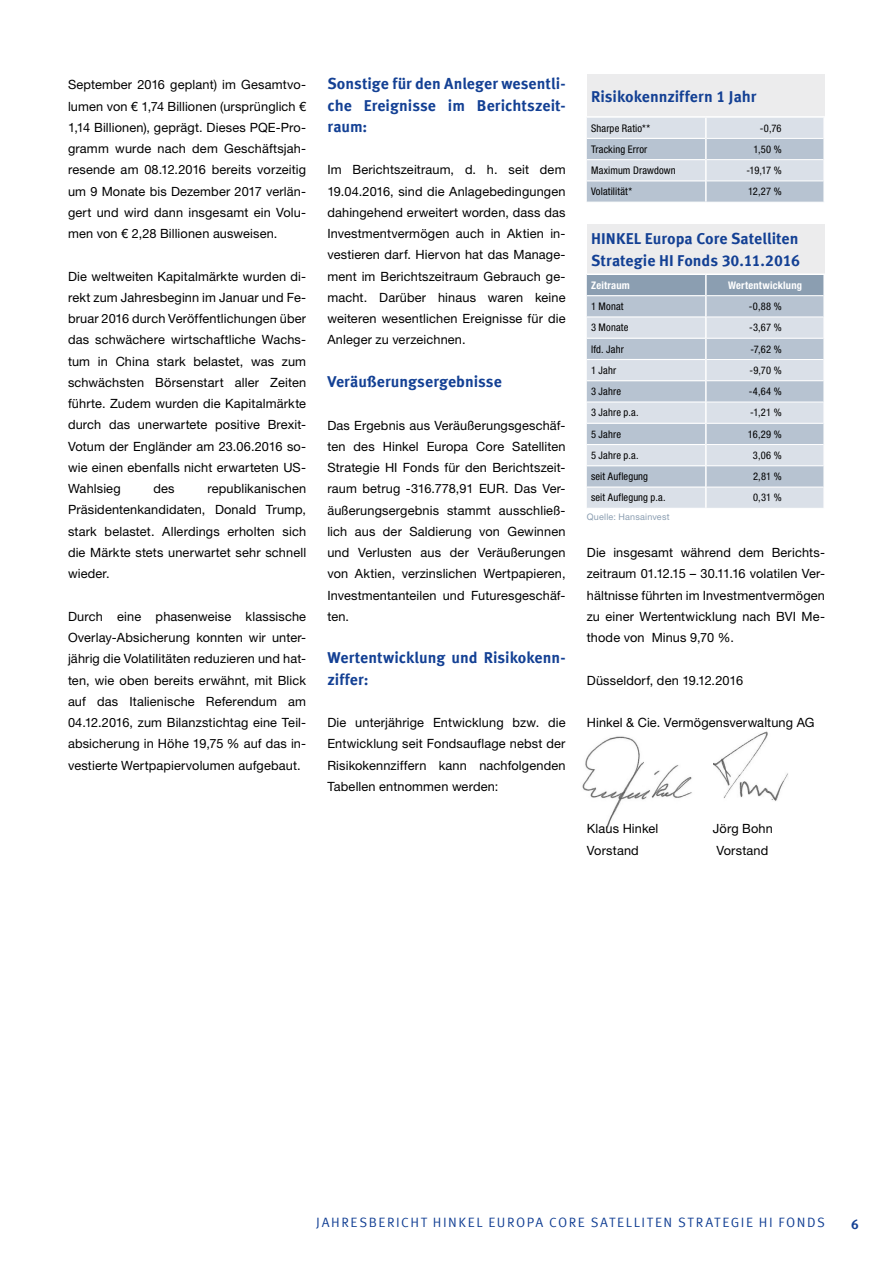
<style>
.page{position:relative;width:893px;height:1263px;background:#fff}
.page>*{position:absolute;margin:0;border:0;box-sizing:border-box;transform-origin:0 0}
.t1{font:700 15.75px/21.3px "Meta Offc Pro";color:#134094}
.t2{font:13.5px "Meta Offc Pro Norm";letter-spacing:.115em;color:#134094}
.t3{font:700 13.5px "Meta Offc Pro";color:#134094}
.t4{font:12.75px/21.3px "Helvetica Neue LTW1 G";letter-spacing:.01em;color:#000;text-align:justify}
.t5{font:condensed 10.5px "Helvetica Neue LTW1 G";letter-spacing:.015em;color:#000}
.t6{font:700 condensed 10.5px "Helvetica Neue LTW1 G";letter-spacing:.02em;color:#fff}
.t7{font:9px "Helvetica Neue LTW1 G";letter-spacing:.025em;color:#8b9eb1}
</style>
<div class="page">
<img style="left:713px;top:731px;width:75px;height:70px">
<img style="left:582px;top:736px;width:110px;height:92px">
<div style="left:587px;top:74px;width:237px;height:43px;background:#ececed"></div>
<svg style="left:587px;top:118px;width:236px;height:84px;background:#c9d2dc"></svg>
<hr style="left:587px;top:116px;width:119px;height:2px;background:#fff">
<hr style="left:706px;top:116px;width:119px;height:2px;background:#fff">
<hr style="left:587px;top:138px;width:118px;height:1px;background:#fff">
<hr style="left:587px;top:159px;width:118px;height:1px;background:#fff">
<hr style="left:587px;top:180px;width:118px;height:1px;background:#fff">
<hr style="left:705px;top:118px;width:2px;height:20px;background:#fff">
<hr style="left:705px;top:138px;width:2px;height:22px;background:#fff">
<hr style="left:705px;top:160px;width:2px;height:21px;background:#fff">
<hr style="left:705px;top:181px;width:2px;height:21px;background:#fff">
<hr style="left:707px;top:138px;width:116px;height:1px;background:#fff">
<hr style="left:707px;top:159px;width:116px;height:1px;background:#fff">
<hr style="left:707px;top:181px;width:116px;height:1px;background:#fff">
<div style="left:587px;top:224px;width:237px;height:50px;background:#ececed"></div>
<div style="left:587px;top:275px;width:236px;height:20px;background:#8b9eb1"></div>
<svg style="left:587px;top:296px;width:236px;height:21px;background:#b8c4d2"></svg>
<svg style="left:587px;top:317px;width:236px;height:191px;background:#cbd3de"></svg>
<hr style="left:587px;top:273px;width:119px;height:2px;background:#fff">
<hr style="left:706px;top:273px;width:119px;height:2px;background:#fff">
<hr style="left:587px;top:316px;width:118px;height:1px;background:#fff">
<hr style="left:587px;top:338px;width:118px;height:1px;background:#fff">
<hr style="left:587px;top:359px;width:118px;height:1px;background:#fff">
<hr style="left:587px;top:380px;width:118px;height:1px;background:#fff">
<hr style="left:587px;top:401px;width:118px;height:2px;background:#fff">
<hr style="left:587px;top:423px;width:118px;height:1px;background:#fff">
<hr style="left:587px;top:444px;width:118px;height:1px;background:#fff">
<hr style="left:587px;top:465px;width:118px;height:1px;background:#fff">
<hr style="left:587px;top:486px;width:118px;height:2px;background:#fff">
<hr style="left:705px;top:275px;width:2px;height:21px;background:#fff">
<hr style="left:705px;top:296px;width:2px;height:21px;background:#fff">
<hr style="left:705px;top:317px;width:2px;height:21px;background:#fff">
<hr style="left:705px;top:338px;width:2px;height:21px;background:#fff">
<hr style="left:705px;top:359px;width:2px;height:22px;background:#fff">
<hr style="left:705px;top:381px;width:2px;height:21px;background:#fff">
<hr style="left:705px;top:402px;width:2px;height:21px;background:#fff">
<hr style="left:705px;top:423px;width:2px;height:21px;background:#fff">
<hr style="left:705px;top:444px;width:2px;height:22px;background:#fff">
<hr style="left:705px;top:466px;width:2px;height:21px;background:#fff">
<hr style="left:705px;top:487px;width:2px;height:21px;background:#fff">
<hr style="left:707px;top:317px;width:116px;height:1px;background:#fff">
<hr style="left:707px;top:338px;width:116px;height:1px;background:#fff">
<hr style="left:707px;top:359px;width:116px;height:1px;background:#fff">
<hr style="left:707px;top:380px;width:116px;height:1px;background:#fff">
<hr style="left:707px;top:402px;width:116px;height:1px;background:#fff">
<hr style="left:707px;top:423px;width:116px;height:1px;background:#fff">
<hr style="left:707px;top:444px;width:116px;height:1px;background:#fff">
<hr style="left:707px;top:465px;width:116px;height:1px;background:#fff">
<hr style="left:707px;top:487px;width:116px;height:1px;background:#fff">
<p class="t4" style="left:68px;top:74px;width:240px">September 2016 geplant) im Gesamtvo&shy;lumen von € 1,74 Billionen (ursprünglich € 1,14 Billionen), geprägt. Dieses PQE-Pro&shy;gramm wurde nach dem Geschäftsjah&shy;resende am 08.12.2016 bereits vorzeitig um 9 Monate bis Dezember 2017 verlän&shy;gert und wird dann insgesamt ein Volu&shy;men von € 2,28 Billionen ausweisen.</p>
<p class="t4" style="left:68px;top:265px;width:240px">Die weltweiten Kapitalmärkte wurden di&shy;rekt zum Jahresbeginn im Januar und Fe&shy;bruar 2016 durch Veröffentlichungen über das schwächere wirtschaftliche Wachs&shy;tum in China stark belastet, was zum schwächsten Börsenstart aller Zeiten führte. Zudem wurden die Kapitalmärkte durch das unerwartete positive Brexit-Votum der Engländer am 23.06.2016 so&shy;wie einen ebenfalls nicht erwarteten US-Wahlsieg</p>
<p class="t4" style="left:68px;top:478px;width:240px;text-indent:139px">republikanischen Präsidentenkandidaten, Donald Trump, stark belastet. Allerdings erholten sich die Märkte stets unerwartet sehr schnell wieder.</p>
<p class="t4" style="left:68px;top:605px;width:240px">Durch eine phasenweise klassische Overlay-Absicherung konnten wir unter&shy;jährig die Volatilitäten reduzieren und hat&shy;ten, wie oben bereits erwähnt, mit Blick auf das Italienische Referendum am 04.12.2016, zum Bilanzstichtag eine Teil&shy;absicherung in Höhe 19,75 % auf das in&shy;vestierte Wertpapiervolumen aufgebaut.</p>
<p class="t4" style="left:153px;top:478px;width:23px">des</p>
<p class="t1" style="left:327px;top:72px;width:240px;text-align:justify">Sonstige für den Anleger wesentli&shy;che Ereignisse im Berichtszeit&shy;raum:</p>
<p class="t4" style="left:327px;top:159px;width:240px">Im Berichtszeitraum, d. h. seit dem 19.04.2016, sind die Anlagebedingungen dahingehend erweitert worden, dass das Investmentvermögen auch in Aktien in&shy;vestieren darf. Hiervon hat das Manage&shy;ment im Berichtszeitraum Gebrauch ge&shy;macht. Darüber hinaus waren keine weiteren wesentlichen Ereignisse für die Anleger zu verzeichnen.</p>
<p class="t1" style="left:327px;top:370px;width:176px">Veräußerungsergebnisse</p>
<p class="t4" style="left:327px;top:414px;width:240px">Das Ergebnis aus Veräußerungsgeschäf&shy;ten des Hinkel Europa Core Satelliten Strategie HI Fonds für den Berichtszeit&shy;raum betrug -316.778,91 EUR. Das Ver&shy;äußerungsergebnis stammt ausschließ&shy;lich aus der Saldierung von Gewinnen und Verlusten aus der Veräußerungen von Aktien, verzinslichen Wertpapieren, Investmentanteilen und Futuresgeschäf&shy;ten.</p>
<p class="t1" style="left:327px;top:646px;width:240px">Wertentwicklung und Risikokenn&shy;ziffer:</p>
<p class="t4" style="left:327px;top:712px;width:240px">Die unterjährige Entwicklung bzw. die Entwicklung seit Fondsauflage nebst der Risikokennziffern kann nachfolgenden Tabellen entnommen werden:</p>
<p class="t1" style="left:591px;top:85px;width:167px">Risikokennziffern 1 Jahr</p>
<p class="t5" style="left:591px;top:122px;width:61px">Sharpe Ratio**</p>
<p class="t5" style="left:760px;top:122px;width:23px">-0,76</p>
<p class="t5" style="left:591px;top:143px;width:58px">Tracking Error</p>
<p class="t5" style="left:753px;top:143px;width:30px">1,50 %</p>
<p class="t5" style="left:591px;top:164px;width:86px">Maximum Drawdown</p>
<p class="t5" style="left:746px;top:164px;width:37px">-19,17 %</p>
<p class="t5" style="left:591px;top:185px;width:42px">Volatilität*</p>
<p class="t5" style="left:748px;top:185px;width:35px">12,27 %</p>
<p class="t1" style="left:591px;top:227px;width:210px">HINKEL Europa Core Satelliten<br>Strategie HI Fonds 30.11.2016</p>
<p class="t6" style="left:591px;top:279px;width:40px">Zeitraum</p>
<p class="t6" style="left:728px;top:279px;width:76px">Wertentwicklung</p>
<p class="t5" style="left:591px;top:300px;width:34px">1 Monat</p>
<p class="t5" style="left:749px;top:300px;width:34px">-0,88 %</p>
<p class="t5" style="left:591px;top:321px;width:39px">3 Monate</p>
<p class="t5" style="left:749px;top:321px;width:34px">-3,67 %</p>
<p class="t5" style="left:591px;top:343px;width:34px">lfd. Jahr</p>
<p class="t5" style="left:750px;top:343px;width:33px">-7,62 %</p>
<p class="t5" style="left:591px;top:364px;width:27px">1 Jahr</p>
<p class="t5" style="left:749px;top:364px;width:34px">-9,70 %</p>
<p class="t5" style="left:591px;top:385px;width:31px">3 Jahre</p>
<p class="t5" style="left:749px;top:385px;width:34px">-4,64 %</p>
<p class="t5" style="left:591px;top:406px;width:49px">3 Jahre p.a.</p>
<p class="t5" style="left:750px;top:406px;width:33px">-1,21 %</p>
<p class="t5" style="left:591px;top:428px;width:31px">5 Jahre</p>
<p class="t5" style="left:748px;top:428px;width:35px">16,29 %</p>
<p class="t5" style="left:591px;top:449px;width:49px">5 Jahre p.a.</p>
<p class="t5" style="left:753px;top:449px;width:30px">3,06 %</p>
<p class="t5" style="left:591px;top:470px;width:59px">seit Auflegung</p>
<p class="t5" style="left:753px;top:470px;width:30px">2,81 %</p>
<p class="t5" style="left:591px;top:492px;width:76px">seit Auflegung p.a.</p>
<p class="t5" style="left:753px;top:492px;width:30px">0,31 %</p>
<p class="t7" style="left:587px;top:511px;width:84px">Quelle: Hansainvest</p>
<p class="t4" style="left:587px;top:542px;width:240px">Die insgesamt während dem Berichts&shy;zeitraum 01.12.15 – 30.11.16 volatilen Ver&shy;hältnisse führten im Investmentvermögen zu einer Wertentwicklung nach BVI Me&shy;thode von Minus 9,70 %.</p>
<p class="t4" style="left:587px;top:669px;width:158px">Düsseldorf, den 19.12.2016</p>
<p class="t4" style="left:587px;top:712px;width:229px">Hinkel &amp; Cie. Vermögensverwaltung AG</p>
<p class="t4" style="left:587px;top:818px;width:73px">Klaus Hinkel</p>
<p class="t4" style="left:713px;top:818px;width:62px">Jörg Bohn</p>
<p class="t4" style="left:587px;top:839px;width:54px">Vorstand</p>
<p class="t4" style="left:716px;top:839px;width:54px">Vorstand</p>
<p class="t2" style="left:316px;top:1211px;width:252px">JAHRESBERICHT HINKEL EUROPA CORE</p>
<p class="t2" style="left:591px;top:1211px;width:19px">SATELLITEN</p>
<p class="t2" style="left:678px;top:1211px;width:19px">STRATEGIE</p>
<p class="t2" style="left:759px;top:1211px;width:66px">HI FON DS</p>
<p class="t3" style="left:851px;top:1214px;width:9px">6</p>
</div>
